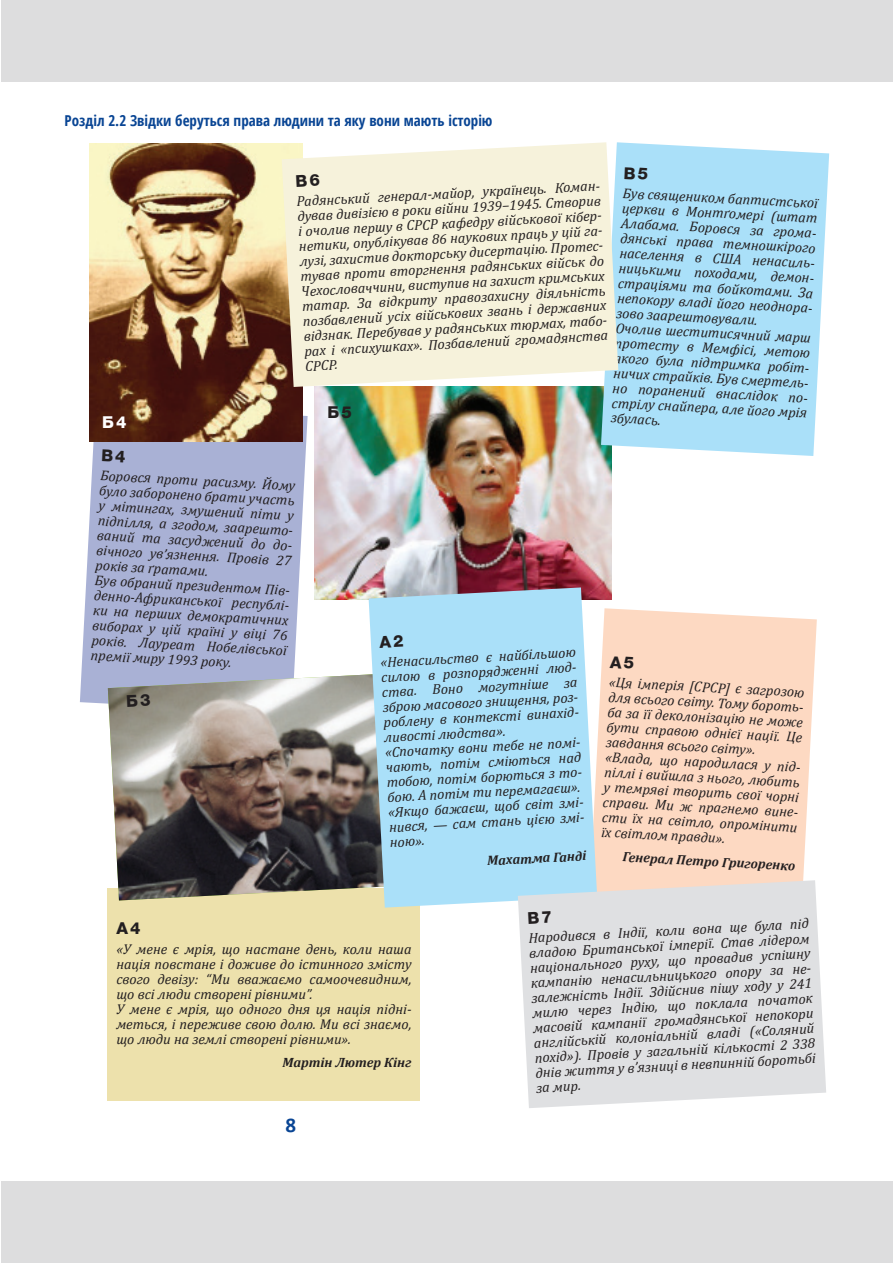
<style>
.page{position:relative;width:893px;height:1263px;background:#fff}
.page>*{position:absolute;margin:0;border:0;box-sizing:border-box;transform-origin:0 0}
.t1{font:700 21px "Calibri";color:#094594}
.Цифра_на_картці{font:16.5px "Helvetica 8 Heavy";color:#231f20}
.Цифра_на_картці-2{font:16.5px "Helvetica 8 Heavy";color:#fff}
.t2{font:700 condensed 15px "Open Sans";color:#094594}
.текст_на_картці{font:italic 14.25px/15px "Cambria";color:#231f20}
.підпис_на_картці{font:italic 700 13.5px "Cambria";color:#231f20}
</style>
<div class="page">
<div style="left:1px;top:0;width:892px;height:82px;background:#ddddde"></div>
<div style="left:1px;top:1181px;width:892px;height:81px;background:#ddddde"></div>
<div style="left:108px;top:888px;width:312px;height:212px;background:#ede1ac"></div>
<svg style="left:80px;top:405px;width:228px;height:299px;background:#afb6d7"></svg>
<img style="left:108px;top:673px;width:261px;height:227px">
<img style="left:314px;top:387px;width:298px;height:213px">
<div style="left:597px;top:608px;width:220px;height:272px;background:#fdd9c2"></div>
<svg style="left:369px;top:587px;width:228px;height:321px;background:#abdbf2"></svg>
<svg style="left:518px;top:880px;width:308px;height:228px;background:#e0e1e3"></svg>
<img style="left:89px;top:144px;width:213px;height:297px">
<svg style="left:601px;top:142px;width:228px;height:314px;background:#afe1f8"></svg>
<svg style="left:282px;top:142px;width:336px;height:245px;background:#f3efda"></svg>
<svg style="left:102px;top:449px;width:23px;height:13px"></svg>
<svg style="left:610px;top:656px;width:24px;height:13px"></svg>
<svg style="left:127px;top:694px;width:23px;height:13px"></svg>
<svg style="left:379px;top:635px;width:24px;height:13px"></svg>
<svg style="left:528px;top:911px;width:23px;height:12px"></svg>
<svg style="left:624px;top:167px;width:24px;height:13px"></svg>
<svg style="left:296px;top:174px;width:24px;height:13px"></svg>
<p class="t2" style="left:65px;top:110px;width:430px">Розділ 2.2 Звідки беруться права людини та яку вони мають історію</p>
<p class="Цифра_на_картці-2" style="left:102px;top:413px;width:26px">Б 4</p>
<p class="текст_на_картці" style="left:296px;top:193px;width:308px;rotate:-3deg">Радянський генерал-майор, українець. Коман&shy;дував дивізією в роки війни 1939–1945. Створив і очолив першу в СРСР кафедру військової кібер&shy;нетики, опублікував 86 наукових праць у цій га&shy;лузі, захистив докторську дисертацію. Протес&shy;тував проти вторгнення радянських військ до Чехословаччини, виступив на захист кримських татар. За відкриту правозахисну діяльність позбавлений усіх військових звань і державних відзнак. Перебував у радянських тюрмах, табо&shy;рах і «психушках». Позбавлений громадянства СРСР.</p>
<p class="текст_на_картці" style="left:623px;top:185px;width:200px;rotate:3deg">Був священиком баптистської церкви в Монтґомері (штат<br>Алабама. Боровся за грома&shy;дянські права темношкірого населення в США ненасиль&shy;ницькими походами, демон&shy;страціями та бойкотами. За непокору владі його неоднора&shy;зово заарештовували.</p>
<p class="текст_на_картці" style="left:616px;top:320px;width:200px;rotate:3deg">Очолив шеститисячний марш протесту в Мемфісі, метою якого була підтримка робіт&shy;ничих страйків. Був смертель&shy;но поранений внаслідок по&shy;стрілу снайпера, але його мрія збулась.</p>
<p class="Цифра_на_картці" style="left:327px;top:403px;width:26px">Б 5</p>
<p class="текст_на_картці" style="left:101px;top:467px;width:207px;rotate:3deg">Боровся проти расизму. Йому було заборонено брати участь у мітингах, змушений піти у підпілля, а згодом, заарешто&shy;ваний та засуджений до до&shy;вічного ув’язнення. Провів 27 років за ґратами.</p>
<p class="текст_на_картці" style="left:95px;top:572px;width:199px;rotate:3deg">Був обраний президентом Пів&shy;денно-Африканської республі&shy;ки на перших демократичних виборах у цій країні у віці 76 років. Лауреат Нобелівської премії миру 1993 року.</p>
<p class="текст_на_картці" style="left:380px;top:654px;width:200px;rotate:-3deg">«Ненасильство є -найбільшою силою в розпорядженні люд&shy;ства. Воно могутніше за зброю масового знищення, роз&shy;роблену в контексті винахід&shy;ливості людства».</p>
<p class="текст_на_картці" style="left:385px;top:744px;width:200px;rotate:-3deg">«Спочатку вони тебе не помі&shy;чають, потім сміються над тобою, потім борються з то&shy;бою. А потім ти перемагаєш».</p>
<p class="текст_на_картці" style="left:388px;top:804px;width:200px;text-align:justify;rotate:-3deg">«Якщо бажаєш, щоб світ змі&shy;нився, — сам стань цією змі&shy;ною».</p>
<p class="підпис_на_картці" style="left:487px;top:851px;width:101px;rotate:-3deg">Махатма Ганді</p>
<p class="текст_на_картці" style="left:610px;top:674px;width:200px;rotate:3deg">«Ця імперія [СРСР] є загрозою для всього світу. Тому бороть&shy;ба за її деколонізацію не може бути справою однієї нації. Це завдання всього світу».</p>
<p class="текст_на_картці" style="left:606px;top:749px;width:200px;rotate:3deg">«Влада, що народилася у під&shy;піллі і вийшла з нього, любить у темряві творить свої чорні справи. Ми ж прагнемо вине&shy;сти їх на світло, опромінити їх світлом правди».</p>
<p class="підпис_на_картці" style="left:623px;top:847px;width:174px;rotate:3deg">Генерал Петро Григоренко</p>
<p class="Цифра_на_картці" style="left:116px;top:919px;width:26px">А 4</p>
<p class="текст_на_картці" style="left:116px;top:940px;width:297px;text-align:justify">«У мене є мрія, що настане день, коли наша нація повстане і доживе до істинного змісту свого девізу: “Ми вважаємо самоочевидним, що всі люди створені рівними”.</p>
<p class="текст_на_картці" style="left:116px;top:1000px;width:297px;text-align:justify">У мене є мрія, що одного дня ця нація підні&shy;меться, і переживе свою долю. Ми всі знаємо, що люди на землі створені рівними».</p>
<p class="підпис_на_картці" style="left:282px;top:1053px;width:131px">Мартін Лютер Кінг</p>
<h1 class="t1" style="left:286px;top:1110px;width:12px">8</h1>
<p class="текст_на_картці" style="left:528px;top:930px;width:285px;rotate:-3deg">Народився в Індії, коли вона ще була під владою Британської імперії. Став лідером національного руху, що провадив успішну кампанію ненасильницького опору за не&shy;залежність Індії. Здійснив пішу ходу у 241 милю через Індію, що поклала початок масовій кампанії громадянської непокори англійській колоніальній владі («Соляний похід»). Провів у загальній кількості 2 338 днів життя у в’язниці в невпинній боротьбі за мир.</p>
</div>
